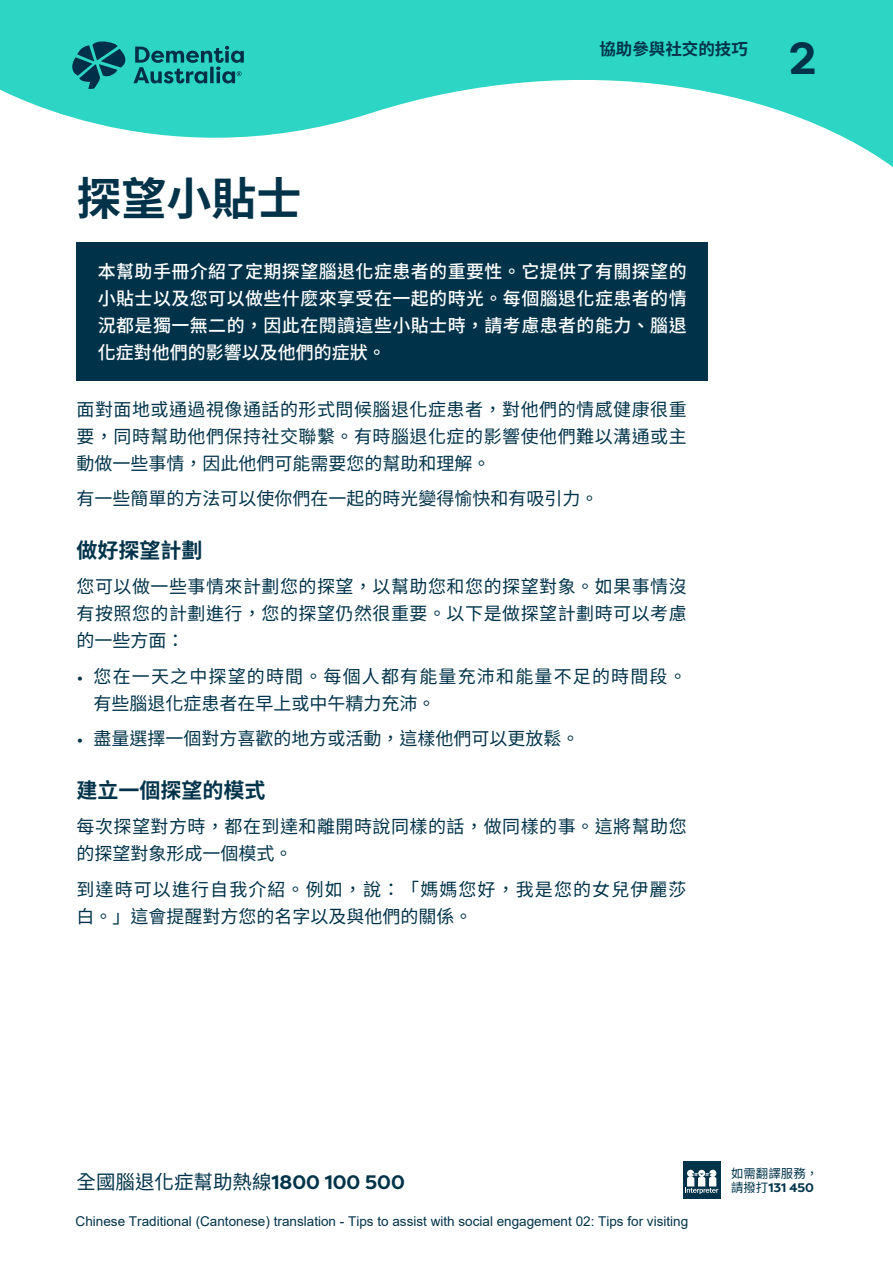
<style>
.page{position:relative;width:893px;height:1263px;background:#fff}
.page>*{position:absolute;margin:0;border:0;box-sizing:border-box;transform-origin:0 0}
.t1{font:700 45px "Noto Sans CJ Ktc";color:#00334a}
.t2{font:700 45px "Filson Pro";color:#00334a}
.t3{font:700 21px "Noto Sans CJ Ktc";color:#00334a}
.t4{font:19.5px "Noto Sans CJ Ktc";color:#00334a}
.t5{font:18px/27px "Noto Sans CJ Ktc";letter-spacing:.03em;color:#00334a;text-align:justify}
.t6{font:500 18px/27px "Noto Sans CJ Ktc";letter-spacing:.025em;color:#fff;text-align:justify}
.t7{font:18px "Noto Sans CJ Ktc";color:#00334a}
.t8{font:18px/27px "Noto Sans CJ Ktc";letter-spacing:.06em;color:#00334a}
.t9{font:18px/27px "Noto Sans CJ Ktc";letter-spacing:.065em;color:#00334a}
.t10{font:700 16.5px "Noto Sans CJ Ktc";color:#00334a}
.t11{font:13.5px "Arial";color:#00334a}
.t12{font:700 12.45px "Filson Pro";color:#00334a}
.t13{font:12.45px "Noto Sans CJ Ktc";color:#00334a}
.s1{font-family:"Filson Pro"}
.s2{font-family:"Filson Pro";font-weight:700}
.s3{font-family:"Noto Sans CJ Ktc";font-weight:400}
.s4{font-style:inherit}
</style>
<div class="page">
<svg style="left:0;top:0;width:893px;height:167px;fill:#2cd5c4"></svg>
<svg style="left:72px;top:41px;width:172px;height:48px;background:#1d9d9a"></svg>
<div style="left:683px;top:1161px;width:37px;height:38px;background:#00334a"></div>
<svg style="left:685px;top:1170px;width:33px;height:24px"></svg>
<div style="left:77px;top:242px;width:631px;height:139px;background:#00334a"></div>
<p class="t1" style="left:77px;top:173px;width:227px">探望小貼士</p>
<p class="t10" style="left:599px;top:39px;width:150px">協助參與社交的技巧</p>
<p class="t2" style="left:789px;top:30px;width:29px">2</p>
<p class="t6" style="left:98px;top:258px;width:590px">本幫助手冊介紹了定期探望腦退化症患者的重要性。它提供了有關探望的小貼士以及您可以做些什麽來享受在一起的時光。每個腦退化症患者的情況都是獨一無二的，因此在閱讀這些小貼士時，請考慮患者的能力、腦退化症對他們的影響以及他們的症狀。</p>
<p class="t5" style="left:77px;top:396px;width:612px">面對面地或通過視像通話的形式問候腦退化症患者，對他們的情感健康很重要，同時幫助他們保持社交聯繫。有時腦退化症的影響使他們難以溝通或主動做一些事情，因此他們可能需要您的幫助和理解。</p>
<p class="t7" style="left:77px;top:489px;width:524px">有一些簡單的方法可以使你們在一起的時光變得愉快和有吸引力。</p>
<p class="t3" style="left:77px;top:538px;width:128px">做好探望計劃</p>
<p class="t5" style="left:77px;top:574px;width:612px">您可以做一些事情來計劃您的探望，以幫助您和您的探望對象。如果事情沒有按照您的計劃進行，您的探望仍然很重要。以下是做探望計劃時可以考慮的一些方面：</p>
<p class="t9" style="left:94px;top:663px;width:595px;text-indent:-17px"><span class="s1">•</span> 您在一天之中探望的時間。每個人都有能量充沛和能量不足的時間段。有些腦退化症患者在早上或中午精力充沛。</p>
<p class="t7" style="left:77px;top:729px;width:505px"><span class="s1">•</span> 盡量選擇一個對方喜歡的地方或活動，這樣他們可以更放鬆。</p>
<p class="t3" style="left:77px;top:778px;width:191px">建立一個探望的模式</p>
<p class="t5" style="left:77px;top:814px;width:612px">每次探望對方時，都在到達和離開時說同樣的話，做同樣的事。這將幫助您的探望對象形成一個模式。</p>
<p class="t8" style="left:77px;top:876px;width:612px">到達時可以進行自我介紹。例如，說：「媽媽您好，我是您的女兒伊麗莎白。」這會提醒對方您的名字以及與他們的關係。</p>
<p class="t13" style="left:731px;top:1166px;width:89px">如需翻譯服務，</p>
<p class="t4" style="left:77px;top:1171px;width:330px">全國腦退化症幫助熱線<span class="s2">1800 100 500</span></p>
<p class="t12" style="left:731px;top:1180px;width:85px"><span class="s3">請撥打</span>131 450</p>
<p class="t11" style="left:76px;top:1212px;width:614px">Chinese Traditional (Cantonese) <span class="s4">translation -</span> Tips to assist with social engagement 02<span class="s4">:</span> Tips for visiting</p>
</div>
